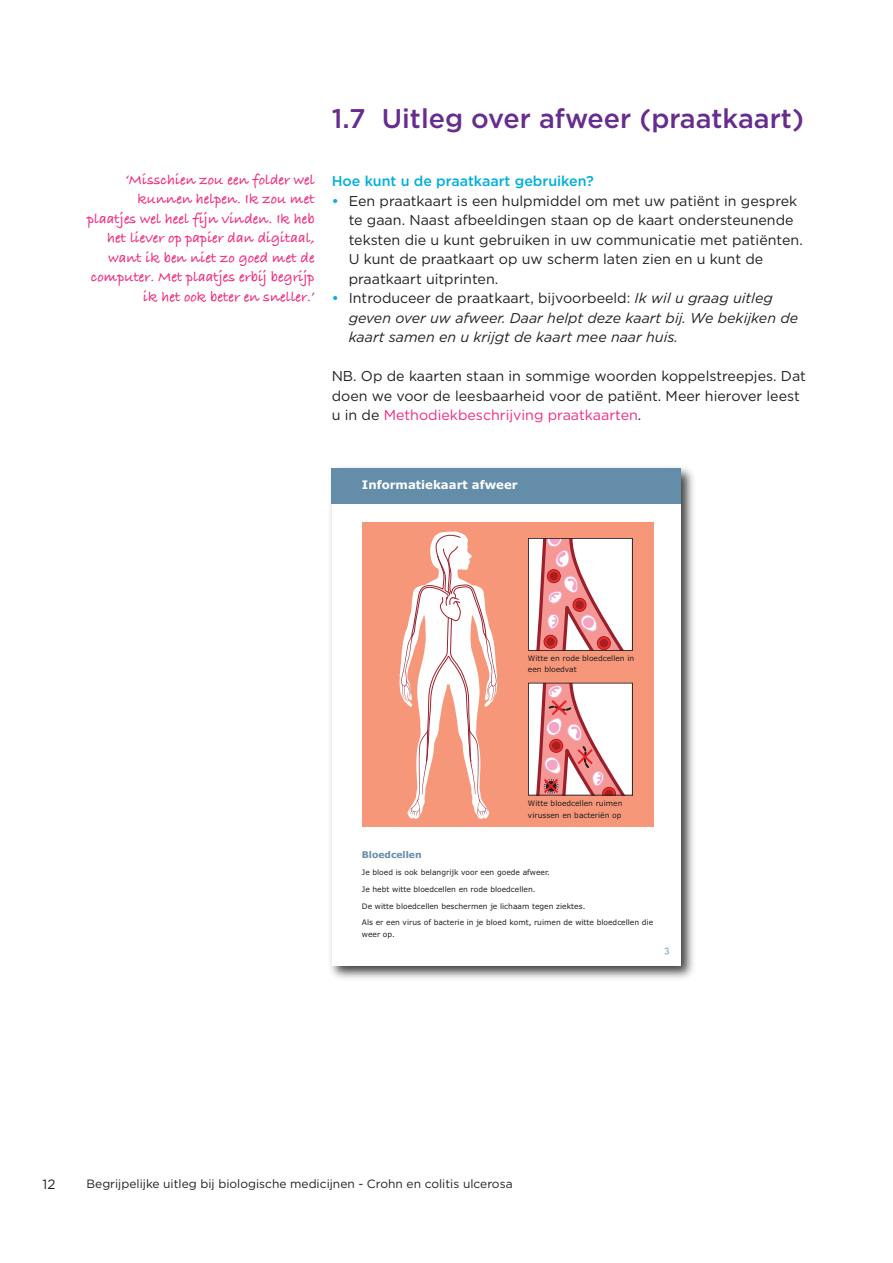
<style>
.page{position:relative;width:893px;height:1263px;background:#fff}
.page>*{position:absolute;margin:0;border:0;box-sizing:border-box;transform-origin:0 0}
.t1{font:500 27px "Gotham";color:#662d8e}
.t2{font:700 15px/19.5px "Bradley Hand ITCTT";color:#ee2c7f;text-align:right}
.t3{font:14.25px/19.5px "Gotham";color:#231f20}
.t4{font:italic 14.25px/19.5px "Gotham";color:#231f20}
.t5{font:500 14.25px "Gotham";color:#00afdc}
.t6{font:13.5px "Gotham";color:#231f20}
.t7{font:12px "Gotham";color:#231f20}
.t8{font:700 11.7px "Verdana";color:#fff}
.t9{font:10.05px "Zilla Slab";color:#638da9}
.t10{font:700 9.3px "Verdana";color:#638da9}
.t11{font:7.5px/11.7px "Verdana";color:#231f20}
.s1{font-weight:500;color:#00afdc}
.s2{font-weight:500;font-style:normal;color:#00afdc}
.s3{font-style:normal}
.s4{color:#ee2c7f}
</style>
<div class="page">
<img style="left:330px;top:467px;width:364px;height:512px">
<div style="left:332px;top:468px;width:348px;height:497px;background:#fff"></div>
<div style="left:332px;top:468px;width:348px;height:35px;background:#638da9"></div>
<div style="left:362px;top:522px;width:292px;height:305px;background:#f6977a"></div>
<svg style="left:399px;top:531px;width:98px;height:288px"></svg>
<svg style="left:528px;top:538px;width:105px;height:113px;background:#e8bbbd"></svg>
<svg style="left:528px;top:683px;width:105px;height:112px;background:#e9bbbd"></svg>
<p class="t2" style="left:87px;top:169px;width:229px">‘Misschien zou een folder wel kunnen helpen. Ik zou met plaatjes wel heel fijn vinden. Ik heb het liever op papier dan digitaal, want ik ben niet zo goed met de computer. Met plaatjes erbij begrijp ik het ook beter en sneller.’</p>
<h1 class="t1" style="left:332px;top:109px;width:474px">1.7 Uitleg over afweer (praatkaart)</h1>
<p class="t5" style="left:332px;top:176px;width:264px">Hoe kunt u de praatkaart gebruiken?</p>
<p class="t3" style="left:349px;top:192px;width:456px;text-indent:-17px"><span class="s1">•</span> Een praatkaart is een hulpmiddel om met uw patiënt in gesprek te gaan. Naast afbeeldingen staan op de kaart ondersteunende teksten die u kunt gebruiken in uw communicatie met patiënten.<br>U kunt de praatkaart op uw scherm laten zien en u kunt de praatkaart uitprinten.</p>
<p class="t4" style="left:349px;top:290px;width:451px;text-indent:-17px"><span class="s2">•</span> <span class="s3">Introduceer de praatkaart, bijvoorbeeld:</span> Ik wil u graag uitleg geven over uw afweer. Daar helpt deze kaart bij. We bekijken de kaart samen en u krijgt de kaart mee naar huis.</p>
<p class="t3" style="left:332px;top:368px;width:476px">NB. Op de kaarten staan in sommige woorden koppelstreepjes. Dat doen we voor de leesbaarheid voor de patiënt. Meer hierover leest u in de <span class="s4">Methodiekbeschrijving praatkaarten</span>.</p>
<p class="t8" style="left:362px;top:477px;width:157px">Informatiekaart afweer</p>
<p class="t11" style="left:528px;top:652px;width:108px">Witte en rode bloedcellen in een bloedvat</p>
<p class="t11" style="left:528px;top:798px;width:96px">Witte bloedcellen ruimen virussen en bacteriën op</p>
<p class="t10" style="left:362px;top:849px;width:61px">Bloedcellen</p>
<p class="t11" style="left:362px;top:866px;width:190px">Je bloed is ook belangrijk voor een goede afweer.</p>
<p class="t11" style="left:362px;top:883px;width:175px">Je hebt witte bloedcellen en rode bloedcellen.</p>
<p class="t11" style="left:362px;top:900px;width:225px">De witte bloedcellen beschermen je lichaam tegen ziektes.</p>
<p class="t11" style="left:362px;top:917px;width:293px">Als er een virus of bacterie in je bloed komt, ruimen de witte bloedcellen die weer op.</p>
<p class="t9" style="left:665px;top:946px;width:6px">3</p>
<p class="t6" style="left:43px;top:1179px;width:14px">12</p>
<p class="t7" style="left:87px;top:1179px;width:428px">Begrijpelijke uitleg bij biologische medicijnen - Crohn en colitis ulcerosa</p>
</div>
